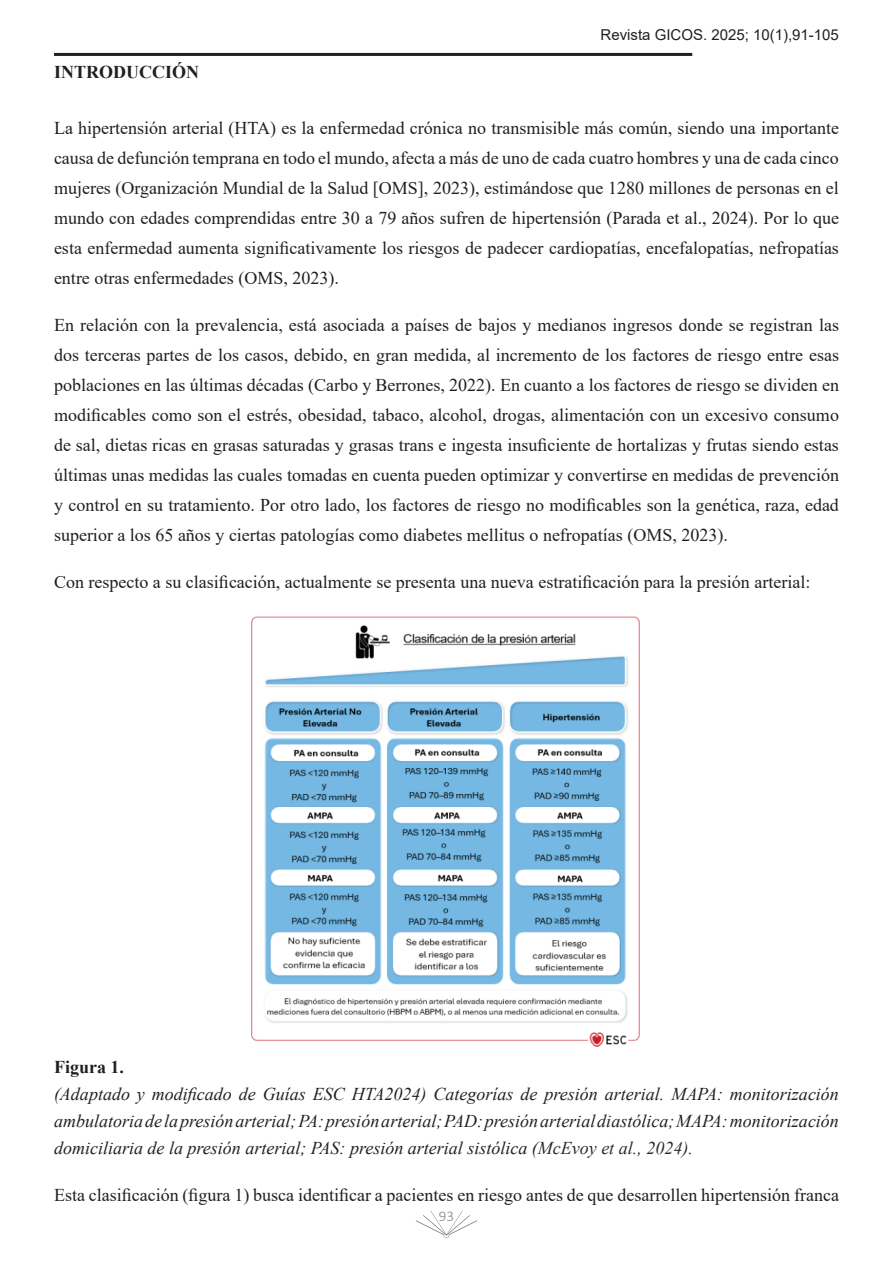
<style>
.page{position:relative;width:893px;height:1263px;background:#fff}
.page>*{position:absolute;margin:0;border:0;box-sizing:border-box;transform-origin:0 0}
.t1{font:18px/30px "Times New Roman";color:#231f20;text-align:justify}
.t2{font:italic 18px/27px "Times New Roman";color:#231f20;text-align:justify}
.t3{font:700 18px "Times New Roman";color:#231f20}
.t4{font:15px "Arial";color:#231f20}
.t5{font:300 15px "Calibri";color:#808285}
.s1{color:#2a2a2a}
</style>
<div class="page">
<svg style="left:416px;top:1210px;width:61px;height:29px"></svg>
<hr style="left:54px;top:53px;width:638px;height:3px;background:#231f20">
<img style="left:251px;top:616px;width:389px;height:430px">
<p class="t3" style="left:54px;top:59px;width:146px">INTRODUCCIÓN</p>
<p class="t4" style="left:600px;top:25px;width:240px">Revista GICOS. 2025; 10(1),91-105</p>
<p class="t1" style="left:54px;top:112px;width:786px">La hipertensión arterial (HTA) es la enfermedad crónica no transmisible más común, siendo una importante causa de defunción temprana en todo el mundo, afecta a más de uno de cada cuatro hombres y una de cada cinco mujeres (Organización Mundial de la Salud [OMS], 2023), estimándose que 1280 millones de personas en el mundo con edades comprendidas entre 30 a 79 años sufren de hipertensión (Parada et al., 2024). Por lo que esta enfermedad aumenta significativamente los riesgos de padecer cardiopatías, encefalopatías, nefropatías entre otras enfermedades (OMS, 2023).</p>
<p class="t1" style="left:54px;top:309px;width:786px">En relación con la prevalencia, está asociada a países de bajos y medianos ingresos donde se registran las dos terceras partes de los casos, debido, en gran medida, al incremento de los factores de riesgo entre esas poblaciones en las últimas décadas (Carbo y Berrones, 2022). En cuanto a los factores de riesgo se dividen en modificables como son el estrés, obesidad, tabaco, alcohol, drogas, alimentación con un excesivo consumo de sal, dietas ricas en grasas saturadas y grasas trans e ingesta insuficiente de hortalizas y frutas siendo estas últimas unas medidas las cuales tomadas en cuenta pueden optimizar y convertirse en medidas de prevención y control en su tratamiento. Por otro lado, los factores de riesgo no modificables son la genética, raza, edad superior a los 65 años y ciertas patologías como diabetes mellitus o nefropatías (OMS, 2023).</p>
<p class="t1" style="left:54px;top:566px;width:758px">Con respecto a su clasificación, actualmente se presenta una nueva estratificación para la presión arterial:</p>
<p class="t3" style="left:54px;top:1054px;width:72px">Figura 1.</p>
<p class="t2" style="left:54px;top:1080px;width:786px">(Adaptado y modificado de Guías ESC HTA2024) Categorías de presión arterial. MAPA: monitorización ambulatoria de la presión arterial; PA: presión arterial; PAD: presión arterial diastólica; MAPA: monitorización domiciliaria de la presión arterial; PAS: presión arterial sistólica (<span class="s1">McEvoy et al., 2024).</span></p>
<p class="t1" style="left:54px;top:1179px;width:786px">Esta clasificación (figura 1) busca identificar a pacientes en riesgo antes de que desarrollen hipertensión franca</p>
<p class="t5" style="left:439px;top:1207px;width:17px">93</p>
</div>
